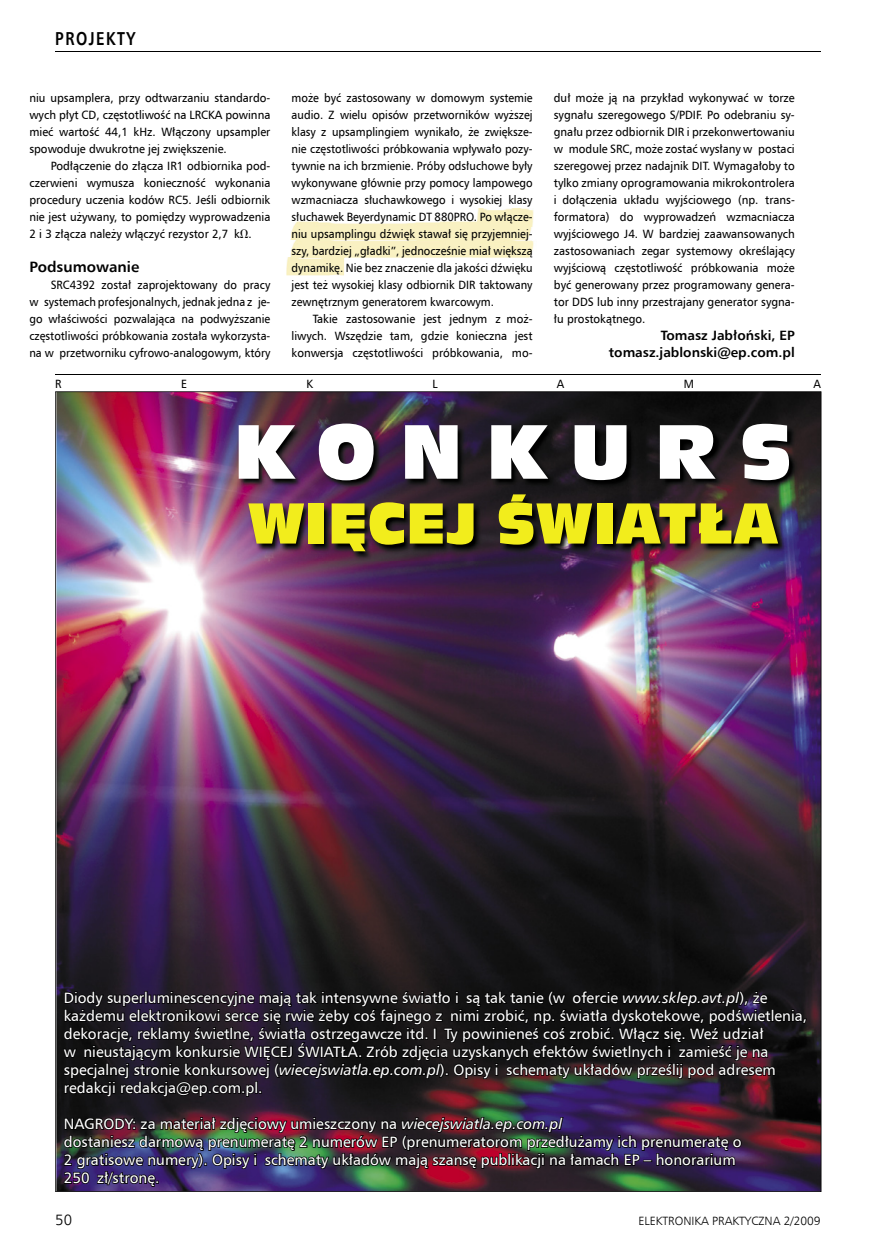
<style>
.page{position:relative;width:893px;height:1255px;background:#fff}
.page>*{position:absolute;margin:0;border:0;box-sizing:border-box;transform-origin:0 0}
.t1{font:72px "Incised 901 Ct EU";letter-spacing:.335em;color:#fff}
.t2{font:54px "Incised 901 Ct EU";color:#f2ed1c}
.t3{font:700 18.75px "Humnst 777 EU";letter-spacing:.1em;color:#000;scale:.8 1}
.t4{font:15px/18px "Humnst 777 EU";color:#fff}
.t5{font:700 15px "Humnst 777 EU";color:#000}
.t6{font:15px "Humnst 777 Lt EU";color:#000}
.t7{font:700 13.5px/17px "Humnst 777 EU";color:#000;text-align:right}
.t8{font:12px/17px "Humnst 777 EU";color:#000;text-align:justify;scale:.95 1}
.t9{font:12px/17px "Humnst 777 EU";color:#000;text-align:justify;scale:.93 1}
.t10{font:12px "Humnst 777 Lt EU";color:#000}
.s1{font-family:"Math With Greek"}
.s2{font-style:italic}
</style>
<div class="page">
<hr style="left:55px;top:51px;width:766px;height:1px;background:#000">
<img style="left:477px;top:208px;width:57px;height:13px">
<img style="left:291px;top:221px;width:242px;height:18px">
<img style="left:291px;top:239px;width:243px;height:19px">
<img style="left:286px;top:257px;width:58px;height:18px">
<img style="left:291px;top:257px;width:53px;height:1px">
<img style="left:55px;top:391px;width:766px;height:800px">
<svg style="left:62px;top:986px;width:746px;height:202px;background:#231924"></svg>
<img style="left:237px;top:421px;width:562px;height:139px">
<hr style="left:55px;top:374px;width:766px;height:1px;background:#000">
<h3 class="t3" style="left:55px;top:27px;width:102px">PROJEKTY</h3>
<p class="t8" style="left:29px;top:89px;width:255px">niu upsamplera, przy odtwarzaniu standardo&shy;wych płyt CD, częstotliwość na LRCKA powinna mieć wartość 44,1 kHz. Włączony upsampler spowoduje dwukrotne jej zwiększenie.</p>
<p class="t8" style="left:29px;top:157px;width:255px;text-indent:21px">Podłączenie do złącza IR1 odbiornika pod&shy;czerwieni wymusza konieczność wykonania procedury uczenia kodów RC5. Jeśli odbiornik nie jest używany, to pomiędzy wyprowadzenia 2 i 3 złącza należy włączyć rezystor 2,7 k<span class="s1">V</span>.</p>
<p class="t5" style="left:29px;top:257px;width:111px">Podsumowanie</p>
<p class="t9" style="left:29px;top:276px;width:261px;text-indent:21px">SRC4392 został zaprojektowany do pracy w systemach profesjonalnych, jednak jedna z je&shy;go właściwości pozwalająca na podwyższanie częstotliwości próbkowania została wykorzysta&shy;na w przetworniku cyfrowo-analogowym, który</p>
<p class="t9" style="left:292px;top:89px;width:261px">może być zastosowany w domowym systemie audio. Z wielu opisów przetworników wyższej klasy z upsamplingiem wynikało, że zwiększe&shy;nie częstotliwości próbkowania wpływało pozy&shy;tywnie na ich brzmienie. Próby odsłuchowe były wykonywane głównie przy pomocy lampowego wzmacniacza słuchawkowego i wysokiej klasy słuchawek Beyerdynamic DT 880PRO. Po włącze&shy;niu upsamplingu dźwięk stawał się przyjemniej&shy;szy, bardziej „gładki”, jednocześnie miał większą dynamikę. Nie bez znaczenie dla jakości dźwięku jest też wysokiej klasy odbiornik DIR taktowany zewnętrznym generatorem kwarcowym.</p>
<p class="t8" style="left:292px;top:310px;width:255px;text-indent:21px">Takie zastosowanie jest jednym z moż&shy;liwych. Wszędzie tam, gdzie konieczna jest konwersja częstotliwości próbkowania, mo-</p>
<p class="t8" style="left:554px;top:89px;width:255px">duł może ją na przykład wykonywać w torze sygnału szeregowego S/PDIF. Po odebraniu sy&shy;gnału przez odbiornik DIR i przekonwertowaniu w module SRC, może zostać wysłany w postaci szeregowej przez nadajnik DIT. Wymagałoby to tylko zmiany oprogramowania mikrokontrolera i dołączenia układu wyjściowego (np. trans&shy;formatora) do wyprowadzeń wzmacniacza wyjściowego J4. W bardziej zaawansowanych zastosowaniach zegar systemowy określający wyjściową częstotliwość próbkowania może być generowany przez programowany genera&shy;tor DDS lub inny przestrajany generator sygna&shy;łu prostokątnego.</p>
<p class="t7" style="left:609px;top:327px;width:187px">Tomasz Jabłoński, EP tomasz.jablonski@ep.com.pl</p>
<p class="t9" style="left:55px;top:374px;width:8px">R</p>
<p class="t9" style="left:181px;top:374px;width:8px">E</p>
<p class="t9" style="left:306px;top:374px;width:9px">K</p>
<p class="t9" style="left:432px;top:374px;width:7px">L</p>
<p class="t9" style="left:557px;top:374px;width:9px">A</p>
<p class="t9" style="left:684px;top:374px;width:12px">M</p>
<p class="t9" style="left:813px;top:374px;width:9px">A</p>
<h1 class="t1" style="left:234px;top:408px;width:559px">KONKURS</h1>
<h2 class="t2" style="left:247px;top:490px;width:532px">WIĘCEJ ŚWIATŁA</h2>
<p class="t4" style="left:64px;top:988px;width:745px">Diody superluminescencyjne mają tak intensywne światło i są tak tanie (w ofercie <span class="s2">www.sklep.avt.pl</span>), że każdemu elektronikowi serce się rwie żeby coś fajnego z nimi zrobić, np. światła dyskotekowe, podświetlenia, dekoracje, reklamy świetlne, światła ostrzegawcze itd. I Ty powinieneś coś zrobić. Włącz się. Weź udział<br>w nieustającym konkursie WIĘCEJ ŚWIATŁA. Zrób zdjęcia uzyskanych efektów świetlnych i zamieść je na specjalnej stronie konkursowej (<span class="s2">wiecejswiatla.ep.com.pl</span>). Opisy i schematy układów prześlij pod adresem redakcji redakcja@ep.com.pl.</p>
<p class="t4" style="left:64px;top:1114px;width:679px">NAGRODY: za materiał zdjęciowy umieszczony na <span class="s2">wiecejswiatla.ep.com.pl<br></span>dostaniesz darmową prenumeratę 2 numerów EP (prenumeratorom przedłużamy ich prenumeratę o 2 gratisowe numery). Opisy i schematy układów mają szansę publikacji na łamach EP – honorarium 250 zł/stronę.</p>
<p class="t6" style="left:55px;top:1210px;width:18px">50</p>
<p class="t10" style="left:638px;top:1213px;width:184px">ELEKTRONIKA PRAKTYCZNA 2/2009</p>
</div>
